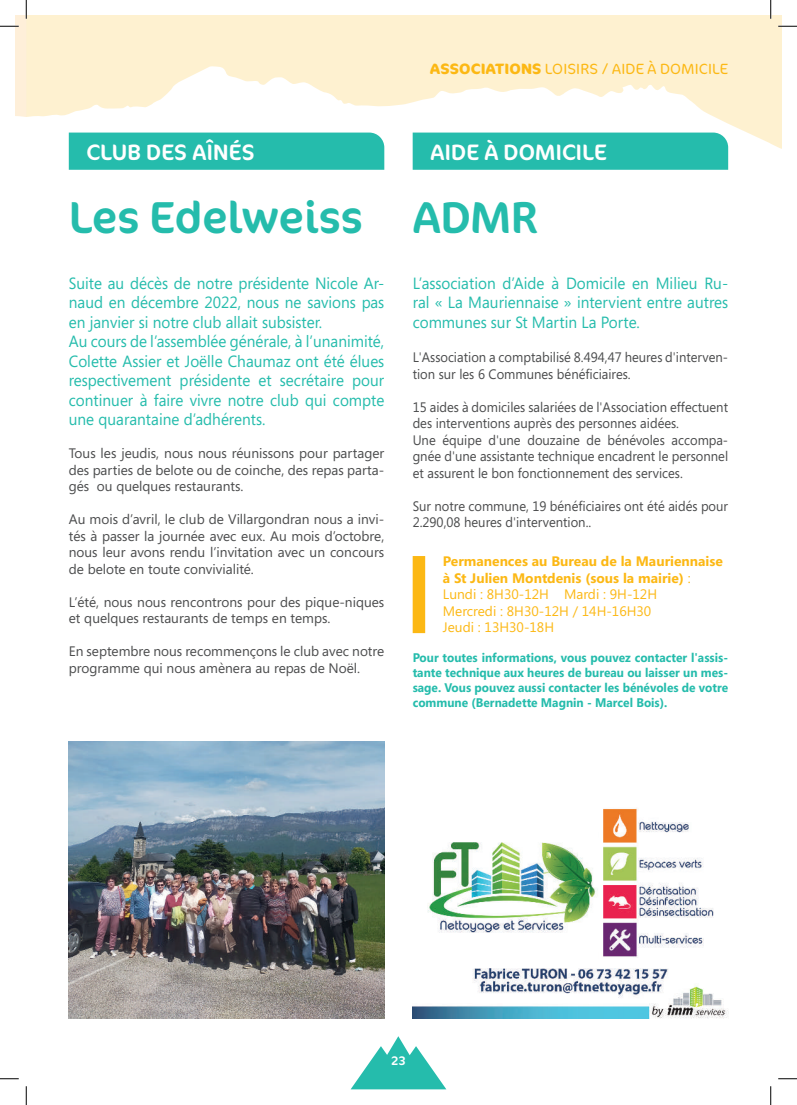
<style>
.page{position:relative;width:797px;height:1105px;background:#fff}
.page>*{position:absolute;margin:0;border:0;box-sizing:border-box;transform-origin:0 0}
.t1{font:45px "Cocon Pro";color:#25bcac}
.t2{font:22.5px "Cocon Pro";letter-spacing:.01em;color:#fff}
.t3{font:16.25px/19.5px "Segoe";color:#25bcac;text-align:justify;scale:.95 1}
.t4{font:300 15px "Cocon Pro";letter-spacing:.01em;color:#fcb814}
.t5{font:13.75px/16.5px "Segoe";color:#4b4c4d;text-align:justify}
.t6{font:13.75px/16.5px "Segoe";color:#4b4c4d;scale:.95 1}
.t7{font:13.75px/16.5px "Segoe";color:#fcb814}
.t8{font:700 12.5px/15px "Segoe";color:#25bcac;text-align:justify;scale:.95 1}
.t9{font:12.5px "Cocon Pro";color:#fff}
.s1{font-weight:700}
</style>
<div class="page">
<svg style="left:27px;top:15px;width:754px;height:136px;fill:#fef1d0"></svg>
<img style="left:69px;top:741px;width:315px;height:277px">
<div style="left:69px;top:133px;width:315px;height:37px;background:#25bcac"></div>
<div style="left:412px;top:133px;width:316px;height:37px;background:#25bcac"></div>
<div style="left:412px;top:556px;width:13px;height:77px;background:#fcb814"></div>
<img style="left:412px;top:808px;width:316px;height:210px">
<svg style="left:351px;top:1036px;width:95px;height:53px"></svg>
<svg style="left:778px;top:25px;width:19px;height:2px"></svg>
<svg style="left:0;top:1078px;width:19px;height:1px"></svg>
<svg style="left:778px;top:1078px;width:19px;height:1px"></svg>
<svg style="left:0;top:0;width:27px;height:117px"></svg>
<svg style="left:25px;top:1086px;width:2px;height:19px"></svg>
<svg style="left:770px;top:0;width:1px;height:19px"></svg>
<svg style="left:770px;top:1086px;width:1px;height:19px"></svg>
<p class="t4" style="left:430px;top:60px;width:299px"><span class="s1">ASSOCIATIONS</span> LOISIRS / AIDE À DOMICILE</p>
<h2 class="t2" style="left:87px;top:139px;width:169px">CLUB DES AÎNÉS</h2>
<h2 class="t2" style="left:430px;top:139px;width:178px">AIDE À DOMICILE</h2>
<h1 class="t1" style="left:69px;top:191px;width:296px">Les Edelweiss</h1>
<p class="t3" style="left:69px;top:275px;width:333px;text-align:left">Suite au décès de notre présidente Nicole Ar&shy;naud en décembre 2022, nous ne savions pas en janvier si notre club allait subsister.<br>Au cours de l’assemblée générale, à l’unanimité, Colette Assier et Joëlle Chaumaz ont été élues respectivement présidente et secrétaire pour continuer à faire vivre notre club qui compte une quarantaine d’adhérents.</p>
<p class="t5" style="left:69px;top:446px;width:317px">Tous les jeudis, nous nous réunissons pour partager des parties de belote ou de coinche, des repas parta&shy;gés ou quelques restaurants.</p>
<p class="t5" style="left:69px;top:512px;width:317px">Au mois d’avril, le club de Villargondran nous a invi&shy;tés à passer la journée avec eux. Au mois d’octobre, nous leur avons rendu l’invitation avec un concours de belote en toute convivialité.</p>
<p class="t5" style="left:69px;top:595px;width:317px">L’été, nous nous rencontrons pour des pique-niques et quelques restaurants de temps en temps.</p>
<p class="t5" style="left:69px;top:644px;width:317px">En septembre nous recommençons le club avec notre programme qui nous amènera au repas de Noël.</p>
<h1 class="t1" style="left:412px;top:191px;width:127px">ADMR</h1>
<p class="t3" style="left:412px;top:275px;width:333px">L’association d’Aide à Domicile en Milieu Ru&shy;ral « La Mauriennaise » intervient entre autres communes sur St Martin La Porte.</p>
<p class="t6" style="left:412px;top:350px;width:333px">L'Association a comptabilisé 8.494,47 heures d'interven&shy;tion sur les 6 Communes bénéiciaires.</p>
<p class="t6" style="left:412px;top:400px;width:333px">15 aides à domiciles salariées de l'Association effectuent des interventions auprès des personnes aidées.<br>Une équipe d'une douzaine de bénévoles accompa&shy;gnée d'une assistante technique encadrent le personnel et assurent le bon fonctionnement des services.</p>
<p class="t6" style="left:412px;top:497px;width:333px">Sur notre commune, 19 bénéiciaires ont été aidés pour<br>2.290,08 heures d'intervention..</p>
<p class="t7" style="left:443px;top:554px;width:281px"><span class="s1">Permanences au Bureau de la Mauriennaise à St Julien Montdenis (sous la mairie)</span> :<br>Lundi : 8H30-12H Mardi : 9H-12H<br>Mercredi : 8H30-12H / 14H-16H30<br>Jeudi : 13H30-18H</p>
<p class="t8" style="left:412px;top:651px;width:333px">Pour toutes informations, vous pouvez contacter l'assis&shy;tante technique aux heures de bureau ou laisser un mes&shy;sage. Vous pouvez aussi contacter les bénévoles de votre commune (Bernadette Magnin - Marcel Bois).</p>
<p class="t9" style="left:391px;top:1053px;width:16px">23</p>
</div>
